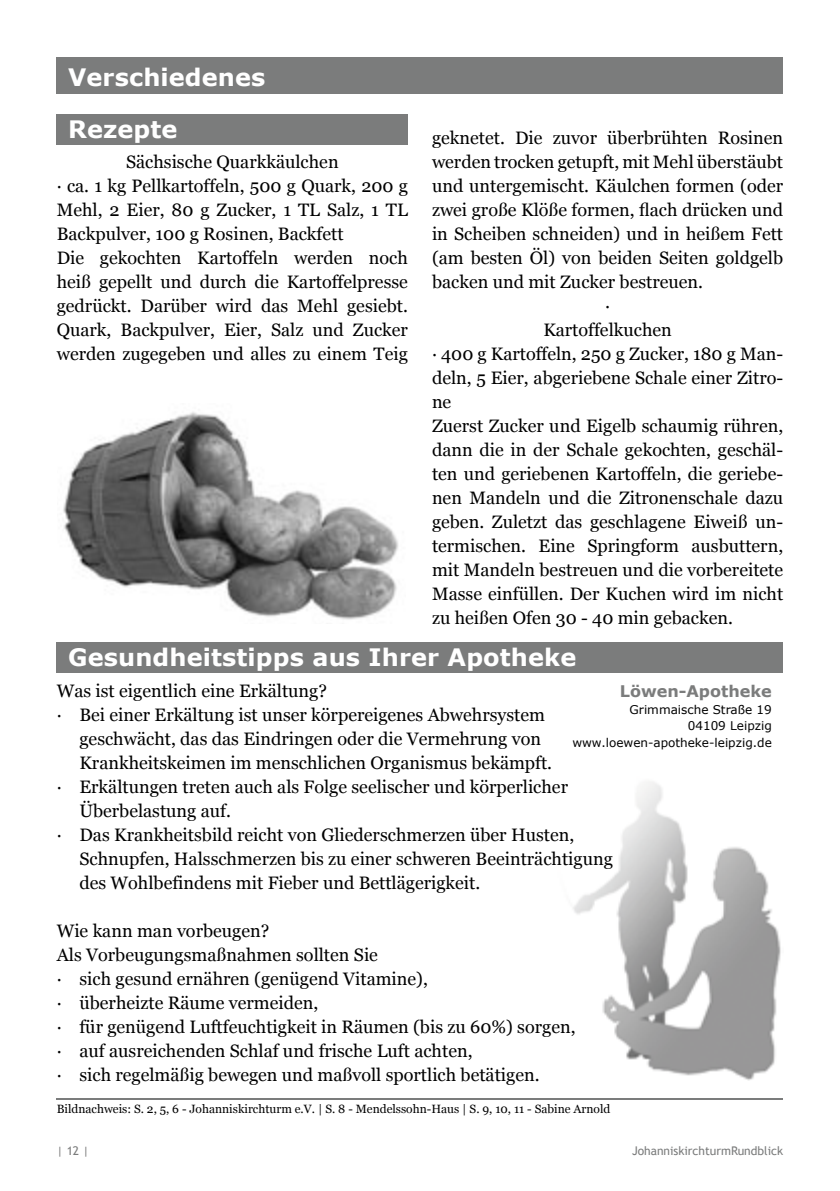
<style>
.page{position:relative;width:840px;height:1191px;background:#fff}
.page>*{position:absolute;margin:0;border:0;box-sizing:border-box;transform-origin:0 0}
.t1{font:700 24px "Verdana";letter-spacing:.005em;color:#fff}
.t2{font:18px/24px "Georgia";color:#000}
.t3{font:700 16px "Verdana";color:#7b7c7c}
.t4{font:12px "Georgia";color:#000}
.t5{font:12px/16px "Verdana";color:#000;text-align:right}
.t6{font:12px "Trebuchet MS";color:#7b7c7c}
</style>
<div class="page">
<img style="left:573px;top:781px;width:208px;height:299px">
<div style="left:57px;top:57px;width:725px;height:36px;background:#7b7c7c"></div>
<hr style="left:57px;top:1098px;width:725px;height:1px;background:#7b7c7c">
<div style="left:57px;top:642px;width:725px;height:30px;background:#7b7c7c"></div>
<img style="left:63px;top:412px;width:336px;height:208px">
<div style="left:57px;top:114px;width:351px;height:30px;background:#7b7c7c"></div>
<h1 class="t1" style="left:68px;top:61px;width:199px">Verschiedenes</h1>
<h1 class="t1" style="left:68px;top:114px;width:111px">Rezepte</h1>
<p class="t2" style="left:57px;top:150px;width:352px;text-indent:69px">Sächsische Quarkkäulchen<br>· ca. 1 kg Pellkartoffeln, 500 g Quark, 200 g Mehl, 2 Eier, 80 g Zucker, 1 TL Salz, 1 TL Backpulver, 100 g Rosinen, Backfett<br>Die gekochten Kartoffeln werden noch heiß gepellt und durch die Kartoffelpresse gedrückt. Darüber wird das Mehl gesiebt.<br>Quark, Backpulver, Eier, Salz und Zucker werden zugegeben und alles zu einem Teig</p>
<p class="t2" style="left:432px;top:126px;width:352px">geknetet. Die zuvor überbrühten Rosinen</p>
<p class="t2" style="left:432px;top:150px;width:352px">werden trocken getupft, mit Mehl überstäubt</p>
<p class="t2" style="left:432px;top:174px;width:352px">und untergemischt. Käulchen formen (oder</p>
<p class="t2" style="left:432px;top:198px;width:352px">zwei große Klöße formen, flach drücken und</p>
<p class="t2" style="left:432px;top:222px;width:352px">in Scheiben schneiden) und in heißem Fett</p>
<p class="t2" style="left:432px;top:246px;width:352px">(am besten Öl) von beiden Seiten goldgelb</p>
<p class="t2" style="left:432px;top:270px;width:272px">backen und mit Zucker bestreuen.</p>
<p class="t2" style="left:604px;top:294px;width:7px">∙</p>
<p class="t2" style="left:543px;top:318px;width:130px">Kartoffelkuchen</p>
<p class="t2" style="left:432px;top:342px;width:352px">∙ 400 g Kartoffeln, 250 g Zucker, 180 g Man-</p>
<p class="t2" style="left:432px;top:366px;width:352px">deln, 5 Eier, abgeriebene Schale einer Zitro-</p>
<p class="t2" style="left:432px;top:390px;width:21px">ne</p>
<p class="t2" style="left:432px;top:414px;width:352px">Zuerst Zucker und Eigelb schaumig rühren,</p>
<p class="t2" style="left:432px;top:438px;width:352px">dann die in der Schale gekochten, geschäl-</p>
<p class="t2" style="left:432px;top:462px;width:352px">ten und geriebenen Kartoffeln, die geriebe-</p>
<p class="t2" style="left:432px;top:486px;width:352px">nen Mandeln und die Zitronenschale dazu</p>
<p class="t2" style="left:432px;top:510px;width:352px">geben. Zuletzt das geschlagene Eiweiß un-</p>
<p class="t2" style="left:432px;top:534px;width:352px">termischen. Eine Springform ausbuttern,</p>
<p class="t2" style="left:432px;top:558px;width:352px">mit Mandeln bestreuen und die vorbereitete</p>
<p class="t2" style="left:432px;top:582px;width:352px">Masse einfüllen. Der Kuchen wird im nicht</p>
<p class="t2" style="left:432px;top:606px;width:302px">zu heißen Ofen 30 - 40 min gebacken.</p>
<h1 class="t1" style="left:68px;top:642px;width:509px">Gesundheitstipps aus Ihrer Apotheke</h1>
<p class="t2" style="left:57px;top:679px;width:272px">Was ist eigentlich eine Erkältung?</p>
<p class="t2" style="left:57px;top:703px;width:489px">∙ Bei einer Erkältung ist unser körpereigenes Abwehrsystem</p>
<p class="t2" style="left:79px;top:727px;width:463px">geschwächt, das das Eindringen oder die Vermehrung von</p>
<p class="t2" style="left:79px;top:751px;width:474px">Krankheitskeimen im menschlichen Organismus bekämpft.</p>
<p class="t2" style="left:57px;top:775px;width:512px">∙ Erkältungen treten auch als Folge seelischer und körperlicher</p>
<p class="t2" style="left:79px;top:799px;width:153px">Überbelastung auf.</p>
<p class="t2" style="left:57px;top:823px;width:519px">∙ Das Krankheitsbild reicht von Gliederschmerzen über Husten,</p>
<p class="t2" style="left:79px;top:847px;width:534px">Schnupfen, Halsschmerzen bis zu einer schweren Beeinträchtigung</p>
<p class="t2" style="left:79px;top:871px;width:402px">des Wohlbefindens mit Fieber und Bettlägerigkeit.</p>
<p class="t2" style="left:57px;top:919px;width:520px">Wie kann man vorbeugen?<br>Als Vorbeugungsmaßnahmen sollten Sie<br>· sich gesund ernähren (genügend Vitamine),<br>· überheizte Räume vermeiden,<br>· für genügend Luftfeuchtigkeit in Räumen (bis zu 60%) sorgen, · auf ausreichenden Schlaf und frische Luft achten,<br>· sich regelmäßig bewegen und maßvoll sportlich betätigen.</p>
<p class="t3" style="left:619px;top:681px;width:153px">Löwen-Apotheke</p>
<p class="t5" style="left:572px;top:701px;width:201px">Grimmaische Straße 19<br>04109 Leipzig www.loewen-apotheke-leipzig.de</p>
<p class="t4" style="left:57px;top:1102px;width:555px">Bildnachweis: S. 2, 5, 6 - Johanniskirchturm e.V. | S. 8 - Mendelssohn-Haus | S. 9, 10, 11 - Sabine Arnold</p>
<p class="t6" style="left:57px;top:1143px;width:34px">| 12 |</p>
<p class="t6" style="left:631px;top:1143px;width:153px">JohanniskirchturmRundblick</p>
</div>
